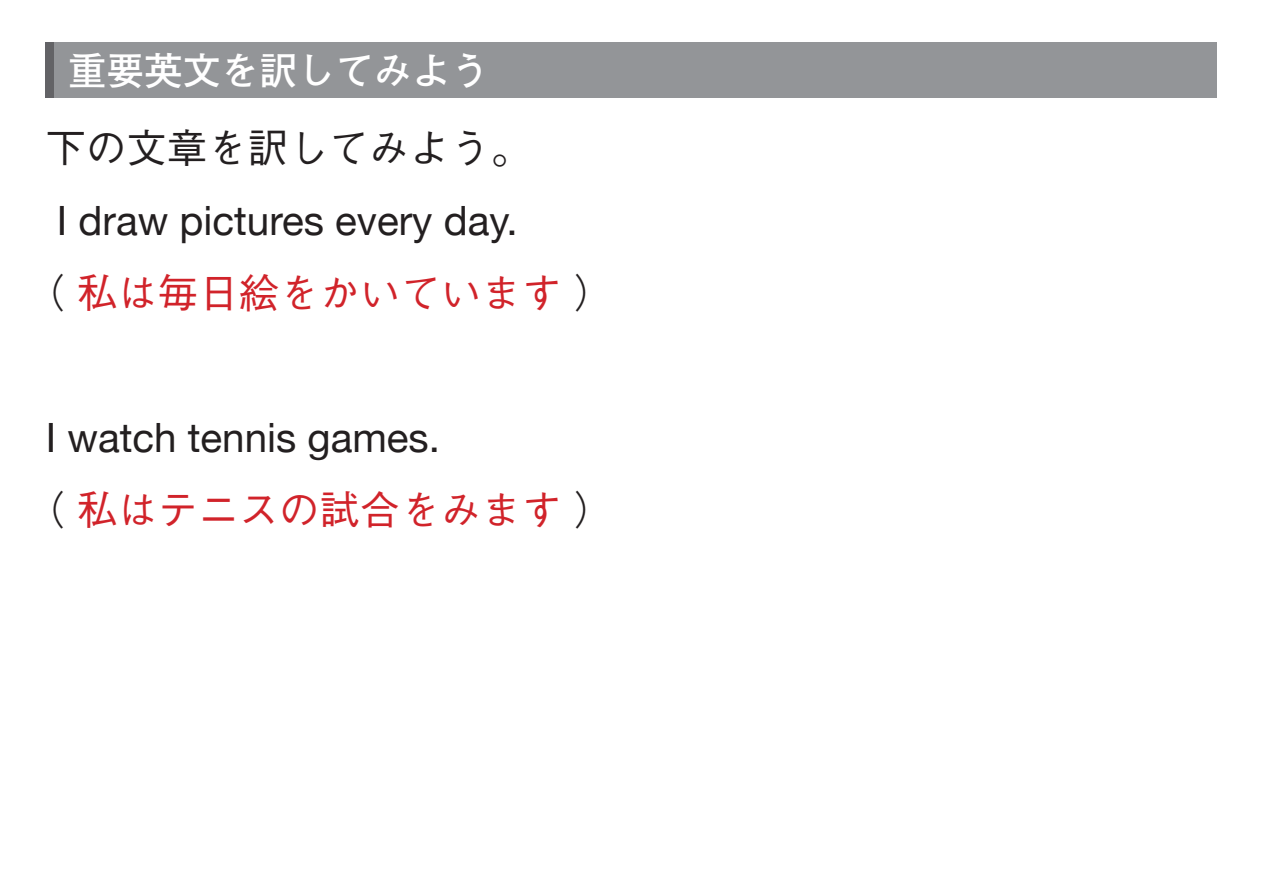
<style>
.page{position:relative;width:1263px;height:893px;background:#fff}
.page>*{position:absolute;margin:0;border:0;box-sizing:border-box;transform-origin:0 0}
.t1{font:40.35px "Helvetica Neue";color:#231f20}
.t2{font:500 40.35px "Gothic BBB";color:#d1232a}
.t3{font:500 40.35px "Gothic BBB";color:#231f20}
.t4{font:700 38.25px "Futo Go B101";color:#fff}
.s1{color:#231f20}
</style>
<div class="page">
<div style="left:46px;top:43px;width:1171px;height:55px;background:#939598"></div>
<div style="left:46px;top:43px;width:8px;height:55px;background:#636366"></div>
<p class="t4" style="left:68px;top:48px;width:422px">重要英文を訳してみよう</p>
<p class="t3" style="left:46px;top:125px;width:486px">下の文章を訳してみよう。</p>
<p class="t1" style="left:57px;top:192px;width:462px">I draw pictures every day.</p>
<p class="t2" style="left:26px;top:270px;width:589px"><span class="s1">（</span>私は毎日絵をかいています<span class="s1">）</span></p>
<p class="t1" style="left:46px;top:409px;width:396px">I watch tennis games.</p>
<p class="t2" style="left:26px;top:486px;width:589px"><span class="s1">（</span>私はテニスの試合をみます<span class="s1">）</span></p>
</div>
